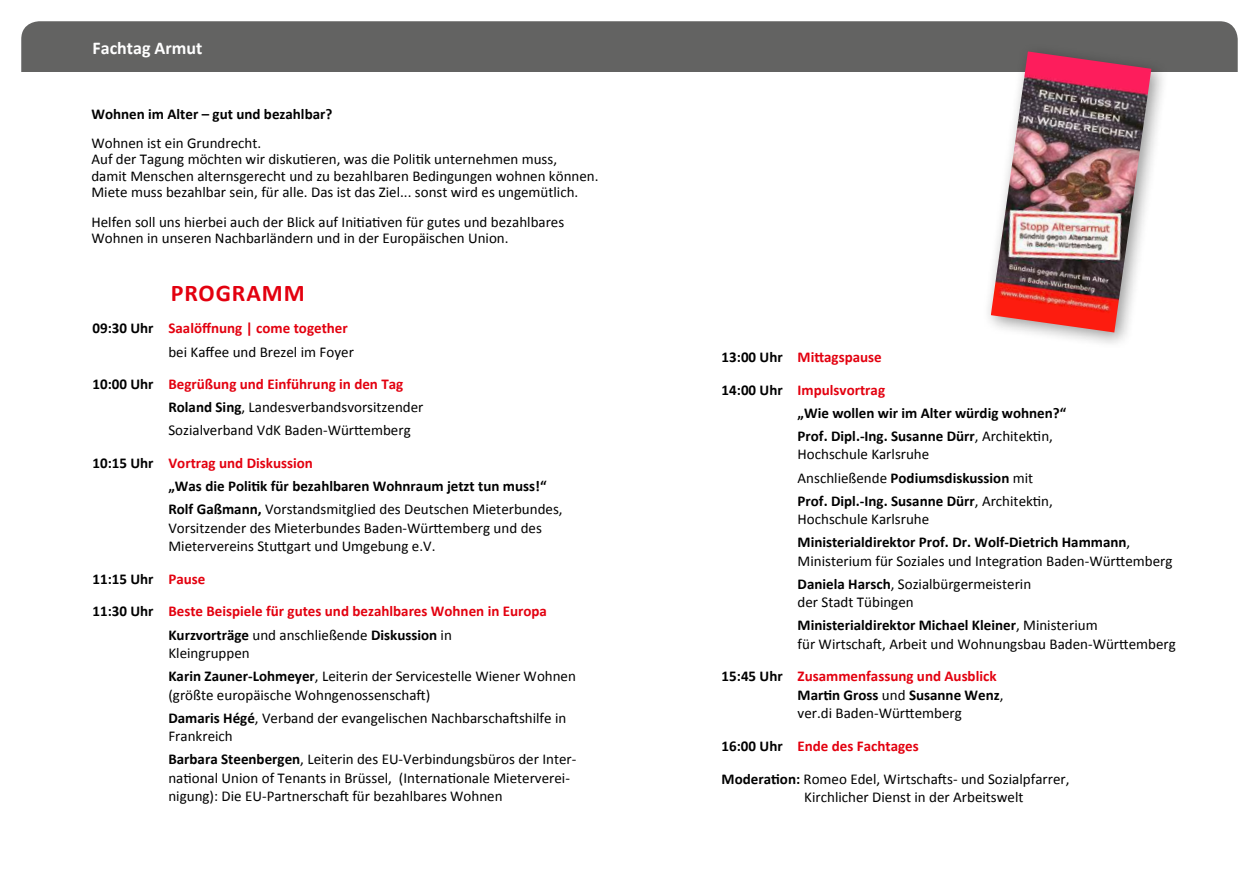
<style>
.page{position:relative;width:1259px;height:893px;background:#fff}
.page>*{position:absolute;margin:0;border:0;box-sizing:border-box;transform-origin:0 0}
.t1{font:700 24px "Calibri";letter-spacing:.04em;color:#e3000f}
.t2{font:700 18px "Calibri";color:#fff}
.t3{font:15px/18.5px "Calibri";color:#000}
.t4{font:700 15px/23.1px "Calibri";color:#000}
.t5{font:700 15px/32.7px "Calibri";color:#e3000f}
.s1{font-weight:700}
.s2{font-weight:700;color:#e3000f}
.s3{color:#e3000f}
.s4{font-weight:400}
.s5{color:#000}
</style>
<div class="page">
<div style="left:21px;top:21px;width:1216px;height:848px;background:#636362;border-radius:18px"></div>
<div style="left:0;top:72px;width:1259px;height:821px;background:#fff"></div>
<div style="left:982px;top:42px;width:186px;height:308px;background:#000;opacity:.4"></div>
<img style="left:991px;top:51px;width:160px;height:281px">
<p class="t2" style="left:92px;top:36px;width:111px">Fachtag Armut</p>
<p class="t4" style="left:91px;top:102px;width:242px">Wohnen im Alter – gut und bezahlbar?</p>
<p class="t3" style="left:91px;top:135px;width:508px;line-height:16.5px">Wohnen ist ein Grundrecht.<br>Auf der Tagung möchten wir diskutieren, was die Politik unternehmen muss,<br>damit Menschen alternsgerecht und zu bezahlbaren Bedingungen wohnen können.<br>Miete muss bezahlbar sein, für alle. Das ist das Ziel... sonst wird es ungemütlich.</p>
<p class="t3" style="left:91px;top:213px;width:474px;line-height:16.5px">Helfen soll uns hierbei auch der Blick auf Initiativen für gutes und bezahlbares<br>Wohnen in unseren Nachbarländern und in der Europäischen Union.</p>
<h1 class="t1" style="left:171px;top:278px;width:136px">PROGRAMM</h1>
<p class="t3" style="left:168px;top:317px;width:187px;line-height:23.1px;text-indent:-76px"><span class="s1">09:30 Uhr</span> <span class="s2">Saalöffnung | come together </span>bei Kaffee und Brezel im Foyer</p>
<p class="t3" style="left:168px;top:373px;width:256px;line-height:23.1px;text-indent:-76px"><span class="s1">10:00 Uhr</span> <span class="s2">Begrüßung und Einführung in den Tag<br></span><span class="s1">Roland Sing</span>, Landesverbandsvorsitzender<br>Sozialverband VdK Baden-Württemberg</p>
<p class="t4" style="left:168px;top:452px;width:396px;text-indent:-76px">10:15 Uhr <span class="s3">Vortrag und Diskussion<br></span>„Was die Politik für bezahlbaren Wohnraum jetzt tun muss!“<br>Rolf Gaßmann, <span class="s4">Vorstandsmitglied des Deutschen Mieterbundes,</span></p>
<p class="t3" style="left:168px;top:519px;width:375px">Vorsitzender des Mieterbundes Baden-Württemberg und des<br>Mietervereins Stuttgart und Umgebung e.V.</p>
<p class="t5" style="left:92px;top:562px;width:456px"><span class="s5">11:15 Uhr</span> Pause<br><span class="s5">11:30 Uhr</span> Beste Beispiele für gutes und bezahlbares Wohnen in Europa</p>
<p class="t3" style="left:168px;top:625px;width:285px"><span class="s1">Kurzvorträge</span> und anschließende <span class="s1">Diskussion</span> in<br>Kleingruppen</p>
<p class="t3" style="left:168px;top:667px;width:409px"><span class="s1">Karin Zauner-Lohmeyer</span>, Leiterin der Servicestelle Wiener Wohnen (größte europäische Wohngenossenschaft)</p>
<p class="t3" style="left:168px;top:709px;width:399px"><span class="s1">Damaris Hégé</span>, Verband der evangelischen Nachbarschaftshilfe in<br>Frankreich</p>
<p class="t3" style="left:168px;top:750px;width:409px"><span class="s1">Barbara Steenbergen</span>, Leiterin des EU-Verbindungsbüros der Inter&shy;national Union of Tenants in Brüssel, (Internationale Mieterverei&shy;nigung): Die EU-Partnerschaft für bezahlbares Wohnen</p>
<p class="t5" style="left:721px;top:341px;width:165px"><span class="s5">13:00 Uhr</span> Mittagspause<br><span class="s5">14:00 Uhr</span> Impulsvortrag</p>
<p class="t4" style="left:797px;top:401px;width:270px">„Wie wollen wir im Alter würdig wohnen?“<br>Prof. Dipl.-Ing. Susanne Dürr<span class="s4">, Architektin,</span></p>
<p class="t3" style="left:797px;top:443px;width:257px;line-height:23.1px">Hochschule Karlsruhe<br>Anschließende <span class="s1">Podiumsdiskussion</span> mit<br><span class="s1">Prof. Dipl.-Ing. Susanne Dürr</span>, Architektin,</p>
<p class="t4" style="left:797px;top:508px;width:334px"><span class="s4">Hochschule Karlsruhe<br></span>Ministerialdirektor Prof. Dr. Wolf-Dietrich Hammann<span class="s4">,</span></p>
<p class="t3" style="left:797px;top:549px;width:376px;line-height:23.1px">Ministerium für Soziales und Integration Baden-Württemberg<br><span class="s1">Daniela Harsch</span>, Sozialbürgermeisterin</p>
<p class="t4" style="left:797px;top:591px;width:301px"><span class="s4">der Stadt Tübingen<br></span>Ministerialdirektor Michael Kleiner<span class="s4">, Ministerium</span></p>
<p class="t3" style="left:721px;top:627px;width:456px;line-height:32.7px;text-indent:76px">für Wirtschaft, Arbeit und Wohnungsbau Baden-Württemberg<br><span class="s1">15:45 Uhr</span> <span class="s2">Zusammenfassung und Ausblick</span></p>
<p class="t3" style="left:797px;top:686px;width:207px"><span class="s1">Martin Gross</span> und <span class="s1">Susanne Wenz</span>, ver.di Baden-Württemberg</p>
<p class="t3" style="left:721px;top:730px;width:349px;line-height:32.7px"><span class="s1">16:00 Uhr</span> <span class="s2">Ende des Fachtages<br></span><span class="s1">Moderation:</span> Romeo Edel, Wirtschafts- und Sozialpfarrer,</p>
<p class="t3" style="left:804px;top:788px;width:221px">Kirchlicher Dienst in der Arbeitswelt</p>
</div>
